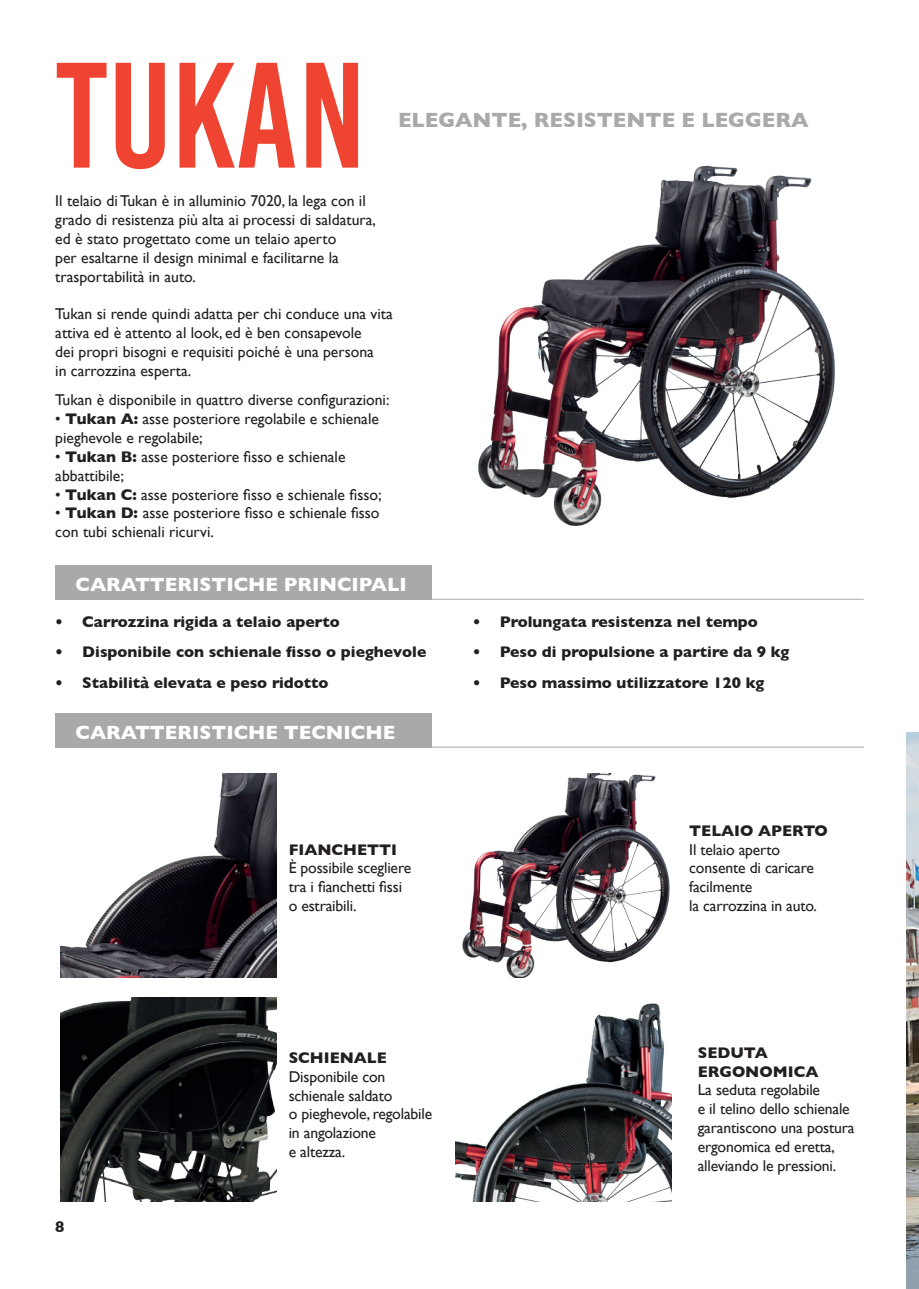
<style>
.page{position:relative;width:919px;height:1289px;background:#fff}
.page>*{position:absolute;margin:0;border:0;box-sizing:border-box;transform-origin:0 0}
.t1{font:149.7px "Bebas Kai";color:#ee4431}
.t2{font:700 21px "Gill Sans";color:#a7a9aa}
.t3{font:700 19.5px "Gill Sans";color:#fff}
.t4{font:15.6px/18.8px "Gill Sans";color:#231f20}
.t5{font:700 15.6px/18.8px "Gill Sans";color:#231f20}
.s1{font-weight:700}
</style>
<div class="page">
<div style="left:55px;top:566px;width:377px;height:34px;background:#a7a9aa"></div>
<hr style="left:55px;top:599px;width:808px;height:1px;background:#a7a9aa">
<div style="left:55px;top:713px;width:377px;height:34px;background:#a7a9aa"></div>
<hr style="left:55px;top:746px;width:808px;height:1px;background:#a7a9aa">
<img style="left:60px;top:774px;width:216px;height:203px">
<img style="left:462px;top:774px;width:208px;height:203px">
<img style="left:60px;top:997px;width:216px;height:204px">
<img style="left:455px;top:1003px;width:216px;height:198px">
<img style="left:478px;top:165px;width:358px;height:361px">
<img style="left:906px;top:732px;width:12px;height:556px">
<h1 class="t1" style="left:55px;top:35px;width:313px">TUKAN</h1>
<h2 class="t2" style="left:398px;top:103px;width:412px">ELEGANTE, RESISTENTE E LEGGERA</h2>
<p class="t4" style="left:55px;top:191px;width:322px">Il telaio di Tukan è in alluminio 7020, la lega con il grado di resistenza più alta ai processi di saldatura, ed è stato progettato come un telaio aperto<br>per esaltarne il design minimal e facilitarne la trasportabilità in auto.</p>
<p class="t4" style="left:55px;top:304px;width:339px">Tukan si rende quindi adatta per chi conduce una vita attiva ed è attento al look, ed è ben consapevole<br>dei propri bisogni e requisiti poiché è una persona<br>in carrozzina esperta.</p>
<p class="t4" style="left:55px;top:390px;width:335px">Tukan è disponibile in quattro diverse configurazioni:</p>
<p class="t4" style="left:55px;top:409px;width:325px">• <span class="s1">Tukan A:</span> asse posteriore regolabile e schienale pieghevole e regolabile;</p>
<p class="t4" style="left:55px;top:447px;width:292px">• <span class="s1">Tukan B:</span> asse posteriore fisso e schienale abbattibile;</p>
<p class="t4" style="left:55px;top:484px;width:328px">• <span class="s1">Tukan C:</span> asse posteriore fisso e schienale fisso;</p>
<p class="t4" style="left:55px;top:503px;width:326px">• <span class="s1">Tukan D:</span> asse posteriore fisso e schienale fisso con tubi schienali ricurvi.</p>
<p class="t3" style="left:75px;top:569px;width:333px">CARATTERISTICHE PRINCIPALI</p>
<p class="t5" style="left:55px;top:612px;width:286px">• Carrozzina rigida a telaio aperto</p>
<p class="t5" style="left:55px;top:642px;width:372px">• Disponibile con schienale fisso o pieghevole</p>
<p class="t5" style="left:55px;top:672px;width:275px">• Stabilità elevata e peso ridotto</p>
<p class="t3" style="left:75px;top:716px;width:321px">CARATTERISTICHE TECNICHE</p>
<p class="t5" style="left:289px;top:839px;width:110px">FIANCHETTI</p>
<p class="t4" style="left:289px;top:858px;width:124px">È possibile scegliere tra i fianchetti fissi o estraibili.</p>
<p class="t5" style="left:472px;top:612px;width:287px">• Prolungata resistenza nel tempo</p>
<p class="t5" style="left:472px;top:642px;width:318px">• Peso di propulsione a partire da 9 kg</p>
<p class="t5" style="left:472px;top:672px;width:293px">• Peso massimo utilizzatore 120 kg</p>
<p class="t5" style="left:689px;top:820px;width:140px">TELAIO APERTO</p>
<p class="t4" style="left:689px;top:839px;width:129px">Il telaio aperto consente di caricare facilmente<br>la carrozzina in auto.</p>
<p class="t5" style="left:55px;top:1216px;width:11px">8</p>
<p class="t5" style="left:289px;top:1047px;width:100px">SCHIENALE</p>
<p class="t4" style="left:289px;top:1066px;width:145px">Disponibile con schienale saldato<br>o pieghevole, regolabile in angolazione<br>e altezza.</p>
<p class="t5" style="left:697px;top:1042px;width:122px">SEDUTA<br>ERGONOMICA</p>
<p class="t4" style="left:697px;top:1080px;width:158px">La seduta regolabile<br>e il telino dello schienale garantiscono una postura ergonomica ed eretta, alleviando le pressioni.</p>
</div>
